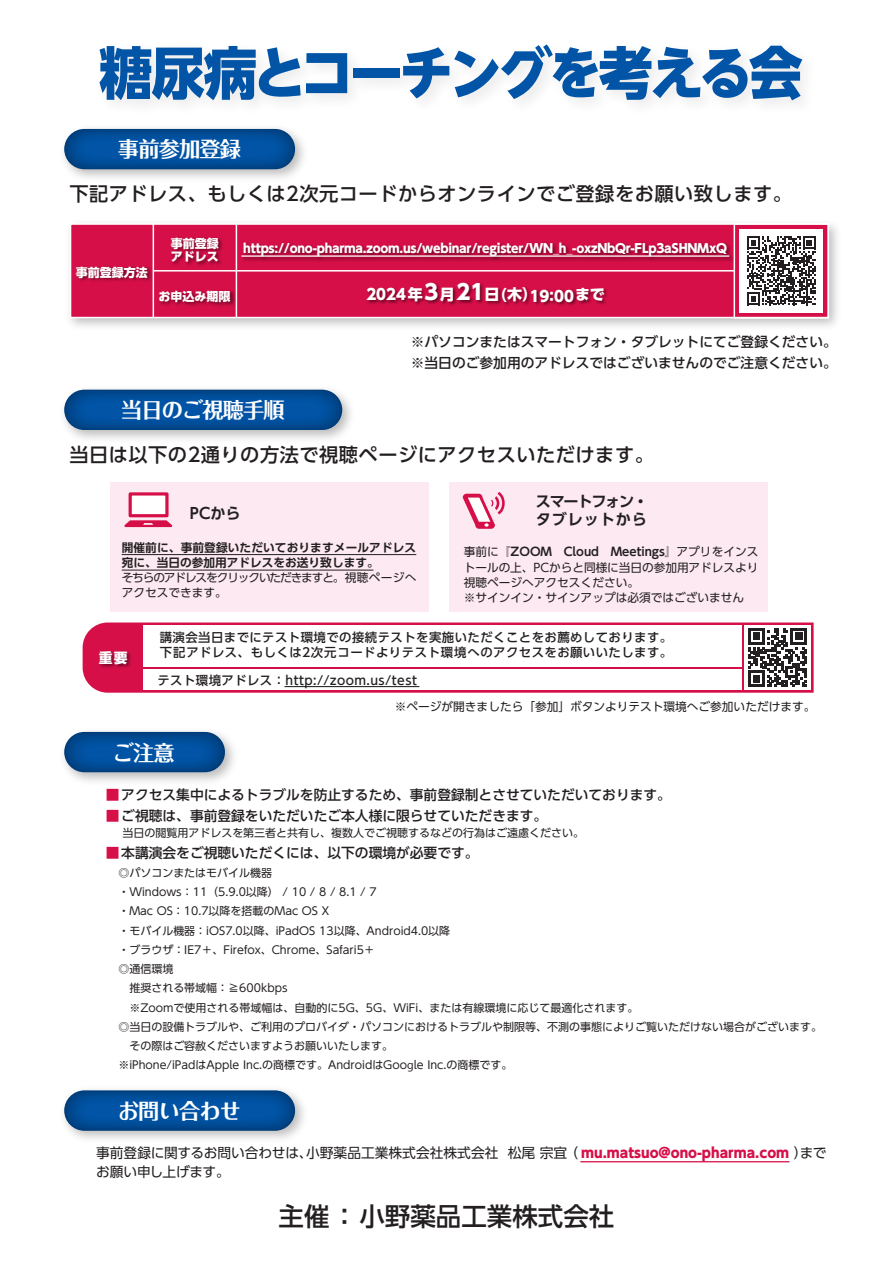
<style>
.page{position:relative;width:893px;height:1263px;background:#fff}
.page>*{position:absolute;margin:0;border:0;box-sizing:border-box;transform-origin:0 0}
.t1{font:800 56.55px "UD Shin Go NT Pr 6 N";letter-spacing:-.07em;color:#0154a6;scale:.95 1}
.t2{font:500 25.5px "UD Shin Go NT Pr 6 N";color:#231f20}
.t3{font:700 21.15px "Folk Pro";letter-spacing:-.04em;color:#fff}
.t4{font:500 19.2px "UD Shin Go Pr 6";letter-spacing:.025em;color:#231f20}
.t5{font:700 15.15px/17.9px "UD Shin Go Pr 6 De";color:#231f20}
.t6{font:800 15px "UD Shin Go Pr 6";color:#fff}
.t7{font:500 13.8px/20.5px "UD Shin Go Pr 6";color:#231f20}
.t8{font:13.8px/19.2px "UD Shin Go Pr 6";color:#231f20}
.t9{font:800 13.8px "UD Shin Go Pr 6";color:#fff}
.t10{font:500 12.3px/15.1px "UD Shin Go Pr 6";letter-spacing:.035em;color:#231f20}
.t11{font:800 12.3px "UD Shin Go Pr 6";letter-spacing:-.02em;color:#fff}
.t12{font:800 12px "UD Shin Go Pr 6";color:#fff}
.t13{font:11.7px/15.1px "UD Shin Go Pr 6";color:#231f20}
.t14{font:700 11.7px/15.1px "UD Shin Go Pr 6 De";color:#231f20}
.t15{font:11.7px/15.1px "UD Shin Go Pr 6";letter-spacing:-.095em;color:#231f20}
.t16{font:10.95px/19.2px "UD Shin Go Pr 6";color:#231f20}
.s1{font-size:21px}
.s2{font-family:"UD Shin Go Pr 6";font-weight:400}
.s3{color:#d60f48}
.s4{font-family:"Koz Go Pr 6 N"}
.s5{font-weight:800;color:#d60f48}
</style>
<div class="page">
<img style="left:61px;top:729px;width:168px;height:55px">
<div style="left:110px;top:482px;width:319px;height:130px;background:#fce9f1"></div>
<div style="left:449px;top:482px;width:319px;height:130px;background:#fce9f1"></div>
<svg style="left:83px;top:622px;width:731px;height:71px;background:#da275a"></svg>
<div style="left:143px;top:625px;width:598px;height:42px;background:#fff"></div>
<div style="left:143px;top:669px;width:598px;height:21px;background:#fff"></div>
<div style="left:744px;top:625px;width:67px;height:65px;background:#fff"></div>
<svg style="left:748px;top:628px;width:59px;height:59px"></svg>
<img style="left:64px;top:389px;width:399px;height:167px">
<img style="left:96px;top:648px;width:40px;height:27px">
<img style="left:187px;top:503px;width:61px;height:29px">
<hr style="left:122px;top:554px;width:294px;height:1px;background:#231f20">
<hr style="left:122px;top:570px;width:251px;height:1px;background:#231f20">
<div style="left:130px;top:494px;width:37px;height:22px;background:#fff"></div>
<div style="left:129px;top:492px;width:40px;height:25px;border:3px solid #d60f48"></div>
<svg style="left:124px;top:520px;width:49px;height:7px"></svg>
<svg style="left:463px;top:492px;width:42px;height:37px"></svg>
<hr style="left:284px;top:686px;width:135px;height:1px;background:#231f20">
<div style="left:70px;top:223px;width:759px;height:95px;background:#d60f48;border:2px solid #fff"></div>
<hr style="left:236px;top:224px;width:1px;height:94px;background:#fff">
<div style="left:734px;top:223px;width:95px;height:96px;border:2px solid #fff"></div>
<img style="left:64px;top:126px;width:776px;height:172px">
<img style="left:73px;top:263px;width:82px;height:61px">
<img style="left:241px;top:239px;width:493px;height:25px">
<img style="left:168px;top:235px;width:58px;height:51px">
<img style="left:156px;top:288px;width:81px;height:24px">
<img style="left:364px;top:280px;width:246px;height:36px">
<div style="left:739px;top:229px;width:84px;height:84px;background:#fff"></div>
<img style="left:62px;top:1087px;width:234px;height:55px">
<img style="left:580px;top:1161px;width:210px;height:2px">
<hr style="left:580px;top:1161px;width:209px;height:1px;background:#d60f48">
<img style="left:239px;top:253px;width:497px;height:10px">
<hr style="left:241px;top:255px;width:488px;height:2px;background:#fff">
<svg style="left:747px;top:236px;width:69px;height:69px"></svg>
<h1 class="t1" style="left:99px;top:26px;width:742px">糖尿病とコーチングを考える会</h1>
<h3 class="t3" style="left:118px;top:131px;width:125px">事前参加登録</h3>
<h3 class="t4" style="left:69px;top:178px;width:724px">下記アドレス、もしくは2次元コードからオンラインでご登録をお願い致します。</h3>
<p class="t12" style="left:76px;top:262px;width:73px">事前登録方法</p>
<p class="t12" style="left:171px;top:233px;width:49px">事前登録</p>
<p class="t11" style="left:243px;top:238px;width:485px">https://ono-pharma.zoom.us/webinar/register/WN_h_-oxzNbQr-FLp3aSHNMxQ</p>
<p class="t12" style="left:171px;top:247px;width:49px">アドレス</p>
<p class="t12" style="left:158px;top:286px;width:74px">お申込み期限</p>
<h3 class="t6" style="left:366px;top:282px;width:240px">2024年<span class="s1">3</span>月<span class="s1">21</span>日(木）19：00まで</h3>
<p class="t7" style="left:411px;top:331px;width:427px">※パソコンまたはスマートフォン・タブレットにてご登録ください。※当日のご参加用のアドレスではございませんのでご注意ください。</p>
<h3 class="t3" style="left:121px;top:392px;width:165px">当日のご視聴手順</h3>
<h3 class="t4" style="left:69px;top:439px;width:586px">当日は以下の2通りの方法で視聴ページにアクセスいただけます。</h3>
<h3 class="t5" style="left:190px;top:504px;width:52px">PCから</h3>
<h3 class="t5" style="left:536px;top:492px;width:114px">スマートフォン・タブレットから</h3>
<p class="t14" style="left:122px;top:540px;width:296px">開催前に、事前登録いただいておりますメールアドレス宛に、当日の参加用アドレスをお送り致します。</p>
<p class="t15" style="left:122px;top:570px;width:296px">そちらのアドレスをクリックいただきますと。視聴ページへアクセスできます。</p>
<p class="t14" style="left:464px;top:544px;width:296px"><span class="s2">事前に</span>『ZOOM Cloud Meetings』<span class="s2">アプリをインス</span></p>
<p class="t13" style="left:464px;top:559px;width:296px">トールの上、PCからと同様に当日の参加用アドレスより視聴ページへアクセスください。<br>※サインイン・サインアップは必須ではございません</p>
<p class="t10" style="left:160px;top:630px;width:514px">講演会当日までにテスト環境での接続テストを実施いただくことをお薦めしております。下記アドレス、もしくは2次元コードよりテスト環境へのアクセスをお願いいたします。</p>
<p class="t10" style="left:157px;top:672px;width:261px">テスト環境アドレス：http://zoom.us/test</p>
<p class="t9" style="left:99px;top:646px;width:30px">重要</p>
<p class="t13" style="left:395px;top:698px;width:422px">※ページが開きましたら「参加」ボタンよりテスト環境へご参加いただけます。</p>
<h3 class="t3" style="left:113px;top:734px;width:63px">ご注意</h3>
<p class="t7" style="left:106px;top:784px;width:566px"><span class="s3">■</span>アクセス集中によるトラブルを防止するため、事前登録制とさせていただいております。</p>
<p class="t7" style="left:106px;top:805px;width:443px"><span class="s3">■</span>ご視聴は、事前登録をいただいたご本人様に限らせていただきます。</p>
<p class="t16" style="left:122px;top:823px;width:463px">当日の閲覧用アドレスを第三者と共有し、複数人でご視聴するなどの行為はご遠慮ください。</p>
<p class="t7" style="left:106px;top:842px;width:374px"><span class="s3">■</span>本講演会をご視聴いただくには、以下の環境が必要です。</p>
<p class="t16" style="left:118px;top:863px;width:705px">◎パソコンまたはモバイル機器<br>・Windows：11（5.9.0以降） / 10 / 8 / 8.1 / 7<br>・Mac OS：10.7以降を搭載のMac OS X<br>・モバイル機器：iOS7.0以降、iPadOS 13以降、Android4.0以降<br>・ブラウザ：IE7＋、Firefox、Chrome、Safari5＋<br>◎通信環境<br>　推奨される帯域幅：≧600kbps<br>　※Zoomで使用される帯域幅は、自動的に5G、5G、WiFi、または有線環境に応じて最適化されます。<br>◎当日の設備トラブルや、ご利用のプロバイダ・パソコンにおけるトラブルや制限等、不測の事態によりご覧いただけない場合がございます。　その際はご容赦くださいますようお願いいたします。<br>※iPhone/iPadはApple Inc.の商標です。AndroidはGoo<span class="s4">g</span>le Inc.の商標です。</p>
<h3 class="t3" style="left:118px;top:1092px;width:125px">お問い合わせ</h3>
<p class="t8" style="left:96px;top:1143px;width:732px">事前登録に関するお問い合わせは、小野薬品工業株式会社株式会社 松尾 宗宜 （ <span class="s5">mu.matsuo@ono-pharma.com</span> ）までお願い申し上げます。</p>
<h2 class="t2" style="left:279px;top:1196px;width:337px">主催 ： 小野薬品工業株式会社</h2>
</div>
